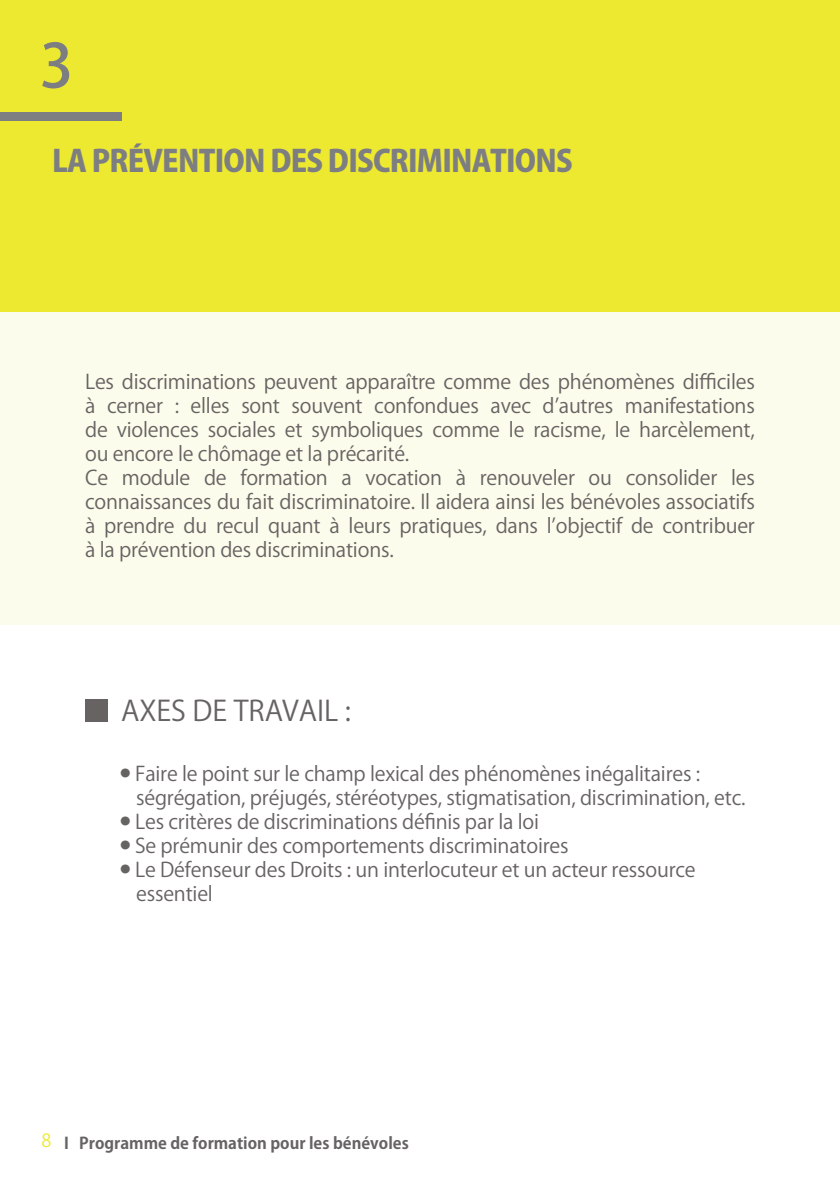
<style>
.page{position:relative;width:840px;height:1191px;background:#fff}
.page>*{position:absolute;margin:0;border:0;box-sizing:border-box;transform-origin:0 0}
.t1{font:500 60px "Koz Go Pr 6 N";color:#7d7e82}
.t2{font:800 30px "Koz Go Pr 6 N";letter-spacing:-.025em;color:#7d7e82}
.t3{font:28px "Koz Go Pr 6 N";color:#676363}
.t4{font:20px/24px "Koz Go Pr 6 N";letter-spacing:-.01em;color:#676363;text-align:justify}
.t5{font:700 16px "Koz Go Pr 6 N";color:#676363}
.s1{font-size:40px}
.s2{font-weight:400;font-size:18px;color:#ede931}
</style>
<div class="page">
<div style="left:0;top:296px;width:839px;height:329px;background:#fcfcec"></div>
<div style="left:0;top:0;width:839px;height:312px;background:#ede931"></div>
<div style="left:0;top:112px;width:121px;height:8px;background:#7d7e82"></div>
<div style="left:85px;top:699px;width:23px;height:22px;background:#676363"></div>
<p class="t1" style="left:40px;top:32px;width:35px">3</p>
<p class="t2" style="left:52px;top:144px;width:522px">LA PRÉVENTION DES DISCRIMINATIONS</p>
<p class="t4" style="left:85px;top:370px;width:670px">Les discriminations peuvent apparaître comme des phénomènes difficiles à cerner : elles sont souvent confondues avec d’autres manifestations de violences sociales et symboliques comme le racisme, le harcèlement, ou encore le chômage et la précarité.</p>
<p class="t4" style="left:85px;top:466px;width:670px">Ce module de formation a vocation à renouveler ou consolider les connaissances du fait discriminatoire. Il aidera ainsi les bénévoles associatifs à prendre du recul quant à leurs pratiques, dans l’objectif de contribuer à la prévention des discriminations.</p>
<p class="t3" style="left:121px;top:695px;width:231px">AXES DE TRAVAIL :</p>
<p class="t4" style="left:136px;top:761px;width:610px;text-indent:-17px"><span class="s1">•</span> Faire le point sur le champ lexical des phénomènes inégalitaires : ségrégation, préjugés, stéréotypes, stigmatisation, discrimination, etc.</p>
<p class="t4" style="left:119px;top:809px;width:421px"><span class="s1">•</span> Les critères de discriminations définis par la loi</p>
<p class="t4" style="left:119px;top:833px;width:450px"><span class="s1">•</span> Se prémunir des comportements discriminatoires</p>
<p class="t4" style="left:136px;top:857px;width:560px;text-indent:-17px"><span class="s1">•</span> Le Défenseur des Droits : un interlocuteur et un acteur ressource essentiel</p>
<p class="t5" style="left:42px;top:1134px;width:368px"><span class="s2">8</span> I Programme de formation pour les bénévoles</p>
</div>
